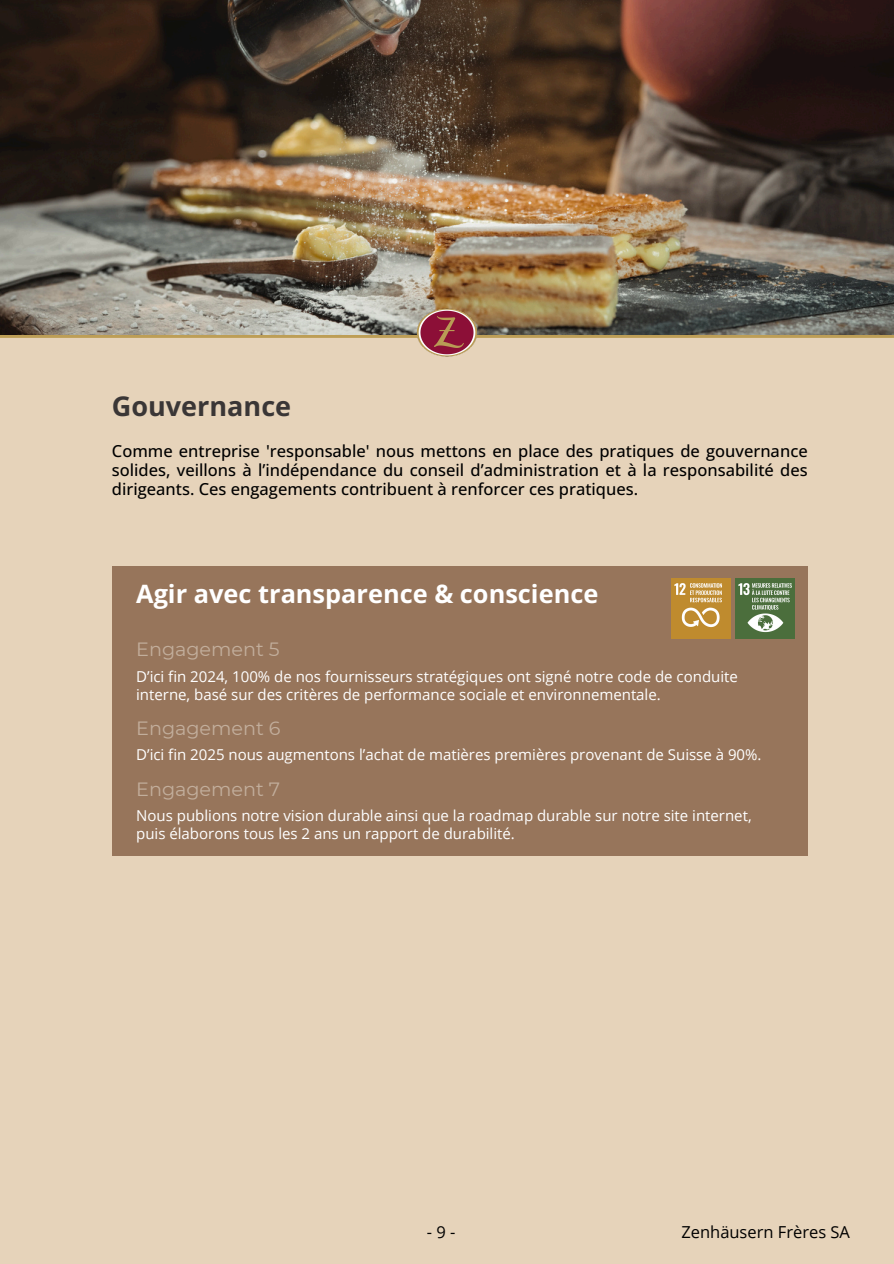
<style>
.page{position:relative;width:894px;height:1264px;background:#fff}
.page>*{position:absolute;margin:0;border:0;box-sizing:border-box;transform-origin:0 0}
.t1{font:700 27px "Open Sans";color:#3a3636}
.t2{font:700 25.35px "Open Sans";color:#fff}
.t3{font:19.2px "Montserrat";color:#c2ae9c}
.t4{font:500 16.5px/19.2px "Open Sans";color:#000;text-align:justify}
.t5{font:16.5px "Open Sans";color:#000}
.t6{font:15px/18px "Open Sans";color:#fff}
</style>
<div class="page">
<div style="left:0;top:0;width:893px;height:1263px;background:#e6d3ba"></div>
<svg style="left:0;top:334px;width:893px;height:4px;background:#ae9760"></svg>
<img style="left:0;top:0;width:893px;height:334px">
<img style="left:417px;top:302px;width:60px;height:55px">
<div style="left:112px;top:566px;width:695px;height:289px;background:#97755b"></div>
<img style="left:735px;top:578px;width:59px;height:60px">
<img style="left:671px;top:578px;width:59px;height:60px">
<h1 class="t1" style="left:112px;top:387px;width:181px">Gouvernance</h1>
<p class="t4" style="left:112px;top:440px;width:697px">Comme entreprise 'responsable' nous mettons en place des pratiques de gouvernance solides, veillons à l’indépendance du conseil d’administration et à la responsabilité des dirigeants. Ces engagements contribuent à renforcer ces pratiques.</p>
<p class="t2" style="left:136px;top:576px;width:463px">Agir avec transparence &amp; conscience</p>
<p class="t3" style="left:136px;top:637px;width:145px">Engagement 5</p>
<h2 class="t6" style="left:136px;top:666px;width:603px">D’ici fin 2024, 100% de nos fournisseurs stratégiques ont signé notre code de conduite interne, basé sur des critères de performance sociale et environnementale.</h2>
<p class="t3" style="left:136px;top:716px;width:146px">Engagement 6</p>
<h2 class="t6" style="left:136px;top:745px;width:626px">D’ici fin 2025 nous augmentons l’achat de matières premières provenant de Suisse à 90%.</h2>
<h2 class="t3" style="left:136px;top:777px;width:145px">Engagement 7</h2>
<p class="t6" style="left:136px;top:806px;width:617px">Nous publions notre vision durable ainsi que la roadmap durable sur notre site internet, puis élaborons tous les 2 ans un rapport de durabilité.</p>
<h3 class="t5" style="left:426px;top:1219px;width:30px">-9-</h3>
<h1 class="t5" style="left:681px;top:1219px;width:170px">Zenhäusern Frères SA</h1>
</div>
